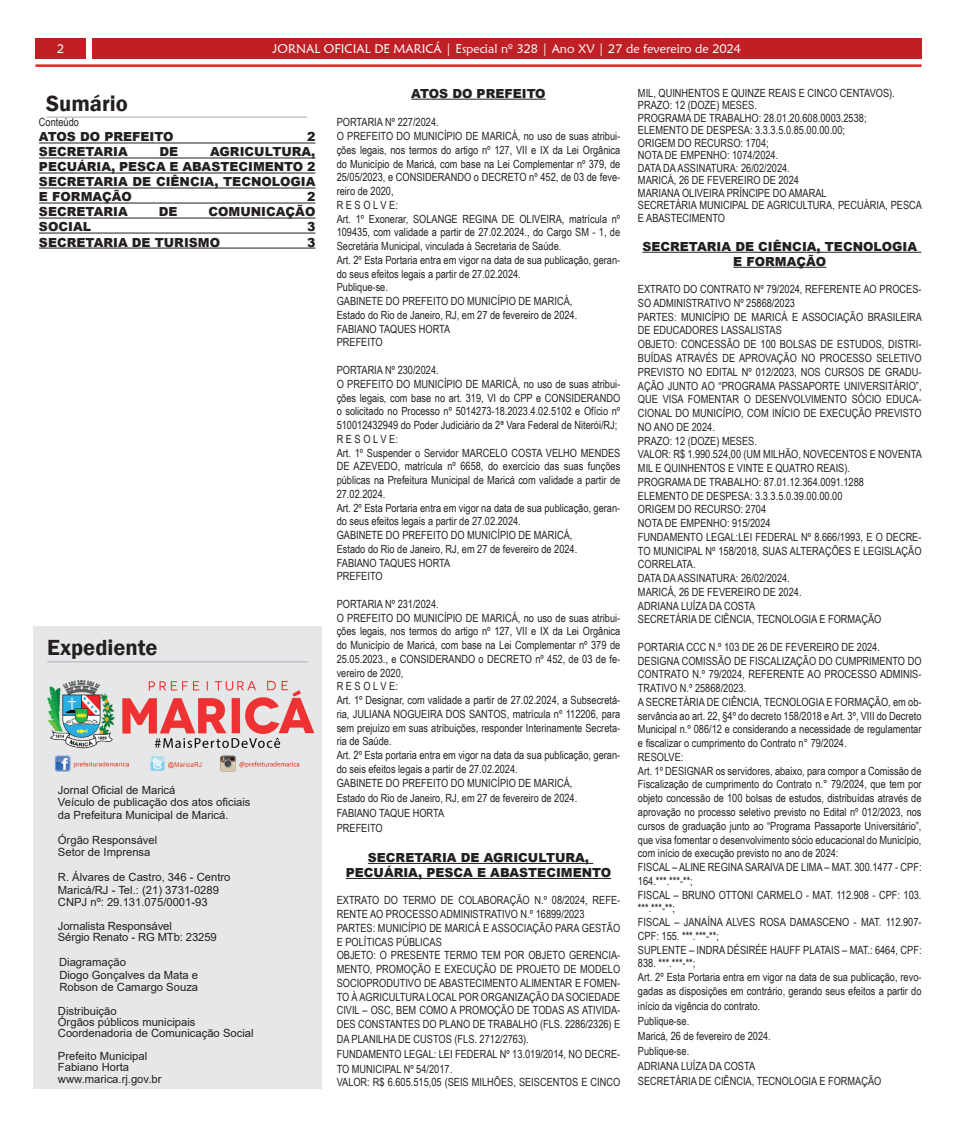
<style>
.page{position:relative;width:957px;height:1124px;background:#fff}
.page>*{position:absolute;margin:0;border:0;box-sizing:border-box;transform-origin:0 0}
.t1{font:600 22.5px "Franklin Gothic";color:#231f20}
.t2{font:900 12.5px/15px "Arial";color:#231f20;text-align:center}
.t3{font:12.5px "Maiandra GD";color:#fff}
.t4{font:11.25px/13.8px "Arial Narrow";color:#231f20}
.t5{font:11.25px/12.5px "Arial";color:#231f20}
</style>
<div class="page">
<div style="left:35px;top:38px;width:51px;height:21px;background:#c02025"></div>
<hr style="left:35px;top:64px;width:886px;height:3px;background:#ee1f23">
<div style="left:92px;top:38px;width:829px;height:21px;background:#c02025"></div>
<hr style="left:39px;top:143px;width:276px;height:1px;background:#231f20">
<hr style="left:39px;top:158px;width:276px;height:1px;background:#231f20">
<hr style="left:39px;top:173px;width:276px;height:1px;background:#231f20">
<hr style="left:39px;top:188px;width:276px;height:1px;background:#231f20">
<hr style="left:39px;top:203px;width:276px;height:1px;background:#231f20">
<hr style="left:39px;top:218px;width:276px;height:1px;background:#231f20">
<hr style="left:39px;top:233px;width:276px;height:1px;background:#231f20">
<hr style="left:39px;top:248px;width:276px;height:1px;background:#231f20">
<hr style="left:642px;top:252px;width:279px;height:1px;background:#231f20">
<hr style="left:733px;top:267px;width:93px;height:1px;background:#231f20">
<hr style="left:411px;top:99px;width:135px;height:1px;background:#231f20">
<hr style="left:368px;top:862px;width:225px;height:1px;background:#231f20">
<hr style="left:346px;top:877px;width:265px;height:1px;background:#231f20">
<div style="left:34px;top:626px;width:288px;height:462px;background:#e6e7e9"></div>
<hr style="left:46px;top:116px;width:261px;height:2px;background:#bcbdc0">
<hr style="left:47px;top:661px;width:261px;height:1px;background:#bcbdc0">
<img style="left:54px;top:755px;width:246px;height:17px">
<img style="left:47px;top:680px;width:268px;height:68px">
<p class="t3" style="left:57px;top:41px;width:9px">2</p>
<p class="t3" style="left:273px;top:41px;width:470px">JORNAL OFICIAL DE MARICÁ | Especial nº 328 | Ano XV | 27 de fevereiro de 2024</p>
<h1 class="t1" style="left:46px;top:89px;width:83px">Sumário</h1>
<p class="t4" style="left:39px;top:115px;width:42px">Conteúdo</p>
<p class="t2" style="left:39px;top:129px;width:136px">ATOS DO PREFEITO</p>
<p class="t2" style="left:307px;top:129px;width:10px">2</p>
<p class="t2" style="left:39px;top:144px;width:90px">SECRETARIA</p>
<p class="t2" style="left:159px;top:144px;width:20px">DE</p>
<p class="t2" style="left:39px;top:144px;width:278px;text-align:justify;text-indent:171px">AGRICULTURA, PECUÁRIA, PESCA E ABASTECIMENTO 2<br>SECRETARIA DE CIÊNCIA, TECNOLOGIA E FORMAÇÃO</p>
<p class="t2" style="left:307px;top:189px;width:10px">2</p>
<p class="t2" style="left:39px;top:204px;width:90px">SECRETARIA</p>
<p class="t2" style="left:159px;top:204px;width:20px">DE</p>
<p class="t2" style="left:208px;top:204px;width:108px">COMUNICAÇÃO</p>
<p class="t2" style="left:39px;top:219px;width:54px">SOCIAL</p>
<p class="t2" style="left:307px;top:219px;width:10px">3</p>
<p class="t2" style="left:39px;top:234px;width:183px">SECRETARIA DE TURISMO</p>
<p class="t2" style="left:307px;top:234px;width:10px">3</p>
<h1 class="t1" style="left:47px;top:634px;width:112px">Expediente</h1>
<p class="t5" style="left:58px;top:783px;width:194px">Jornal Oficial de Maricá<br>Veículo de publicação dos atos oficiais da Prefeitura Municipal de Maricá.</p>
<p class="t5" style="left:58px;top:833px;width:101px">Órgão Responsável<br>Setor de Imprensa</p>
<p class="t5" style="left:58px;top:870px;width:174px">R. Álvares de Castro, 346 - Centro<br>Maricá/RJ - Tel.: (21) 3731-0289<br>CNPJ nº: 29.131.075/0001-93</p>
<p class="t5" style="left:58px;top:920px;width:160px;line-height:11.2px">Jornalista Responsável<br>Sérgio Renato - RG MTb: 23259</p>
<p class="t5" style="left:59px;top:955px;width:141px">Diagramação<br>Diogo Gonçalves da Mata e<br>Robson de Camargo Souza</p>
<p class="t5" style="left:58px;top:1005px;width:197px;line-height:11.2px">Distribuição<br>Órgãos públicos municipais<br>Coordenadoria de Comunicação Social</p>
<p class="t5" style="left:58px;top:1050px;width:105px;line-height:11.2px">Prefeito Municipal<br>Fabiano Horta www.marica.rj.gov.br</p>
<p class="t2" style="left:411px;top:85px;width:136px">ATOS DO PREFEITO</p>
<p class="t4" style="left:337px;top:115px;width:285px">PORTARIA Nº 227/2024.<br>O PREFEITO DO MUNICÍPIO DE MARICÁ, no uso de suas atribui&shy;ções legais, nos termos do artigo nº 127, VII e IX da Lei Orgânica do Município de Maricá, com base na Lei Complementar nº 379, de 25/05/2023, e CONSIDERANDO o DECRETO nº 452, de 03 de feve&shy;reiro de 2020,<br>R E S O L V E:<br>Art. 1º Exonerar, SOLANGE REGINA DE OLIVEIRA, matrícula nº 109435, com validade a partir de 27.02.2024., do Cargo SM - 1, de Secretária Municipal, vinculada à Secretaria de Saúde.<br>Art. 2º Esta Portaria entra em vigor na data de sua publicação, geran&shy;do seus efeitos legais a partir de 27.02.2024.<br>Publique-se.<br>GABINETE DO PREFEITO DO MUNICÍPIO DE MARICÁ,<br>Estado do Rio de Janeiro, RJ, em 27 de fevereiro de 2024.<br>FABIANO TAQUES HORTA<br>PREFEITO</p>
<p class="t4" style="left:337px;top:362px;width:285px">PORTARIA Nº 230/2024.<br>O PREFEITO DO MUNICÍPIO DE MARICÁ, no uso de suas atribui&shy;ções legais, com base no art. 319, VI do CPP e CONSIDERANDO o solicitado no Processo nº 5014273-18.2023.4.02.5102 e Ofício nº 510012432949 do Poder Judiciário da 2ª Vara Federal de Niterói/RJ; R E S O L V E:<br>Art. 1º Suspender o Servidor MARCELO COSTA VELHO MENDES DE AZEVEDO, matrícula nº 6658, do exercício das suas funções públicas na Prefeitura Municipal de Maricá com validade a partir de 27.02.2024.<br>Art. 2º Esta Portaria entra em vigor na data de sua publicação, geran&shy;do seus efeitos legais a partir de 27.02.2024.<br>GABINETE DO PREFEITO DO MUNICÍPIO DE MARICÁ,<br>Estado do Rio de Janeiro, RJ, em 27 de fevereiro de 2024.<br>FABIANO TAQUES HORTA<br>PREFEITO</p>
<p class="t4" style="left:337px;top:596px;width:285px">PORTARIA Nº 231/2024.<br>O PREFEITO DO MUNICÍPIO DE MARICÁ, no uso de suas atribui&shy;ções legais, nos termos do artigo nº 127, VII e IX da Lei Orgânica do Município de Maricá, com base na Lei Complementar nº 379 de 25.05.2023., e CONSIDERANDO o DECRETO nº 452, de 03 de fe&shy;vereiro de 2020,<br>R E S O L V E:<br>Art. 1º Designar, com validade a partir de 27.02.2024, a Subsecretá&shy;ria, JULIANA NOGUEIRA DOS SANTOS, matrícula nº 112206, para sem prejuízo em suas atribuições, responder Interinamente Secreta&shy;ria de Saúde.<br>Art. 2º Esta portaria entra em vigor na data da sua publicação, geran&shy;do seis efeitos legais a partir de 27.02.2024.<br>GABINETE DO PREFEITO DO MUNICÍPIO DE MARICÁ,</p>
<p class="t4" style="left:337px;top:789px;width:242px;line-height:15px">Estado do Rio de Janeiro, RJ, em 27 de fevereiro de 2024.<br>FABIANO TAQUE HORTA<br>PREFEITO</p>
<p class="t2" style="left:346px;top:849px;width:267px">SECRETARIA DE AGRICULTURA,<br>PECUÁRIA, PESCA E ABASTECIMENTO</p>
<p class="t4" style="left:337px;top:893px;width:285px">EXTRATO DO TERMO DE COLABORAÇÃO N.º 08/2024, REFE-RENTE AO PROCESSO ADMINISTRATIVO N.º 16899/2023<br>PARTES: MUNICÍPIO DE MARICÁ E ASSOCIAÇÃO PARA GESTÃO E POLÍTICAS PÚBLICAS<br>OBJETO: O PRESENTE TERMO TEM POR OBJETO GERENCIA-MENTO, PROMOÇÃO E EXECUÇÃO DE PROJETO DE MODELO SOCIOPRODUTIVO DE ABASTECIMENTO ALIMENTAR E FOMEN-TO À AGRICULTURA LOCAL POR ORGANIZAÇÃO DA SOCIEDADE CIVIL – OSC, BEM COMO A PROMOÇÃO DE TODAS AS ATIVIDA-DES CONSTANTES DO PLANO DE TRABALHO (FLS. 2286/2326) E</p>
<p class="t4" style="left:337px;top:1031px;width:285px;line-height:15px">DA PLANILHA DE CUSTOS (FLS. 2712/2763).<br>FUNDAMENTO LEGAL: LEI FEDERAL Nº 13.019/2014, NO DECRE-<br>TO MUNICIPAL Nº 54/2017.</p>
<p class="t4" style="left:337px;top:1074px;width:285px">VALOR: R$ 6.605.515,05 (SEIS MILHÕES, SEISCENTOS E CINCO</p>
<p class="t4" style="left:638px;top:86px;width:286px;line-height:12.5px">MIL, QUINHENTOS E QUINZE REAIS E CINCO CENTAVOS).<br>PRAZO: 12 (DOZE) MESES.<br>PROGRAMA DE TRABALHO: 28.01.20.608.0003.2538;<br>ELEMENTO DE DESPESA: 3.3.3.5.0.85.00.00.00;<br>ORIGEM DO RECURSO: 1704;<br>NOTA DE EMPENHO: 1074/2024.<br>DATA DA ASSINATURA: 26/02/2024.<br>MARICÁ, 26 DE FEVEREIRO DE 2024<br>MARIANA OLIVEIRA PRÍNCIPE DO AMARAL<br>SECRETÁRIA MUNICIPAL DE AGRICULTURA, PECUÁRIA, PESCA E ABASTECIMENTO</p>
<p class="t2" style="left:642px;top:238px;width:276px">SECRETARIA DE CIÊNCIA, TECNOLOGIA<br>E FORMAÇÃO</p>
<p class="t4" style="left:638px;top:282px;width:286px">EXTRATO DO CONTRATO Nº 79/2024, REFERENTE AO PROCES-SO ADMINISTRATIVO Nº 25868/2023<br>PARTES: MUNICÍPIO DE MARICÁ E ASSOCIAÇÃO BRASILEIRA DE EDUCADORES LASSALISTAS<br>OBJETO: CONCESSÃO DE 100 BOLSAS DE ESTUDOS, DISTRI-BUÍDAS ATRAVÉS DE APROVAÇÃO NO PROCESSO SELETIVO PREVISTO NO EDITAL Nº 012/2023, NOS CURSOS DE GRADU-AÇÃO JUNTO AO “PROGRAMA PASSAPORTE UNIVERSITÁRIO”, QUE VISA FOMENTAR O DESENVOLVIMENTO SÓCIO EDUCA-CIONAL DO MUNICÍPIO, COM INÍCIO DE EXECUÇÃO PREVISTO NO ANO DE 2024.<br>PRAZO: 12 (DOZE) MESES.<br>VALOR: R$ 1.990.524,00 (UM MILHÃO, NOVECENTOS E NOVENTA MIL E QUINHENTOS E VINTE E QUATRO REAIS).<br>PROGRAMA DE TRABALHO: 87.01.12.364.0091.1288<br>ELEMENTO DE DESPESA: 3.3.3.5.0.39.00.00.00<br>ORIGEM DO RECURSO: 2704<br>NOTA DE EMPENHO: 915/2024<br>FUNDAMENTO LEGAL:LEI FEDERAL Nº 8.666/1993, E O DECRE-TO MUNICIPAL Nº 158/2018, SUAS ALTERAÇÕES E LEGISLAÇÃO CORRELATA.<br>DATA DA ASSINATURA: 26/02/2024.<br>MARICÁ, 26 DE FEVEREIRO DE 2024.<br>ADRIANA LUÍZA DA COSTA<br>SECRETÁRIA DE CIÊNCIA, TECNOLOGIA E FORMAÇÃO</p>
<p class="t4" style="left:638px;top:639px;width:285px">PORTARIA CCC N.º 103 DE 26 DE FEVEREIRO DE 2024.<br>DESIGNA COMISSÃO DE FISCALIZAÇÃO DO CUMPRIMENTO DO CONTRATO N.º 79/2024, REFERENTE AO PROCESSO ADMINIS-TRATIVO N.º 25868/2023.<br>A SECRETÁRIA DE CIÊNCIA, TECNOLOGIA E FORMAÇÃO, em ob&shy;servância ao art. 22, §4º do decreto 158/2018 e Art. 3º, VIII do Decreto Municipal n.º 086/12 e considerando a necessidade de regulamentar e fiscalizar o cumprimento do Contrato n° 79/2024.<br>RESOLVE:<br>Art. 1º DESIGNAR os servidores, abaixo, para compor a Comissão de Fiscalização de cumprimento do Contrato n.° 79/2024, que tem por objeto concessão de 100 bolsas de estudos, distribuídas através de aprovação no processo seletivo previsto no Edital nº 012/2023, nos cursos de graduação junto ao “Programa Passaporte Universitário”, que visa fomentar o desenvolvimento sócio educacional do Município, com início de execução previsto no ano de 2024:<br>FISCAL – ALINE REGINA SARAIVA DE LIMA – MAT. 300.1477 - CPF:<br>164.***.***-**;<br>FISCAL – BRUNO OTTONI CARMELO - MAT. 112.908 - CPF: 103. ***.***-**;<br>FISCAL – JANAÍNA ALVES ROSA DAMASCENO - MAT. 112.907- CPF: 155. ***.***-**;<br>SUPLENTE – INDRA DÉSIRÉE HAUFF PLATAIS – MAT.: 6464, CPF:<br>838. ***.***-**;<br>Art. 2º Esta Portaria entra em vigor na data de sua publicação, revo&shy;gadas as disposições em contrário, gerando seus efeitos a partir do</p>
<p class="t4" style="left:638px;top:997px;width:245px;line-height:15px">início da vigência do contrato.<br>Publique-se.<br>Maricá, 26 de fevereiro de 2024.<br>Publique-se.<br>ADRIANA LUÍZA DA COSTA<br>SECRETÁRIA DE CIÊNCIA, TECNOLOGIA E FORMAÇÃO</p>
</div>
